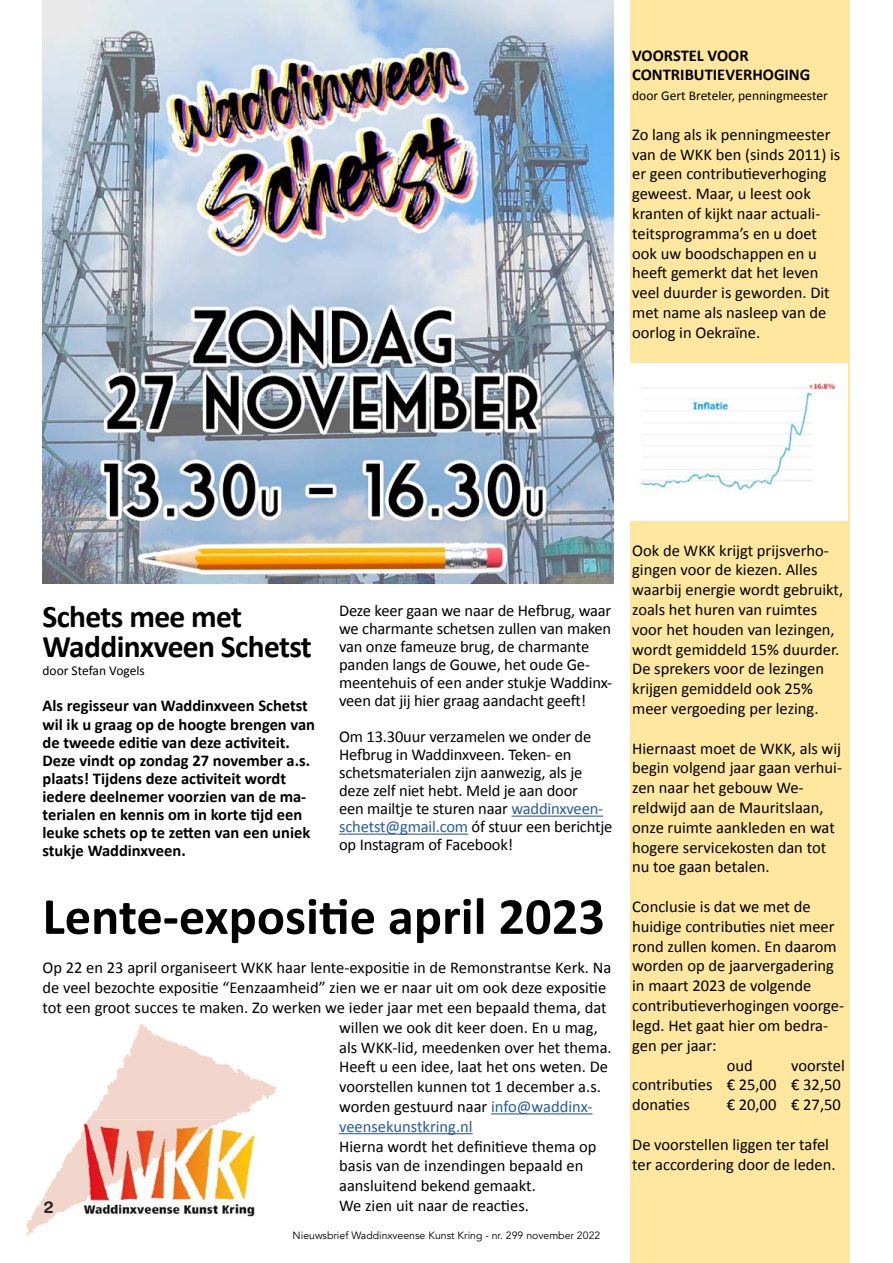
<style>
.page{position:relative;width:893px;height:1263px;background:#fff}
.page>*{position:absolute;margin:0;border:0;box-sizing:border-box;transform-origin:0 0}
.t1{font:700 52.5px "Calibri";color:#000}
.t2{font:700 31.5px/30px "Calibri";letter-spacing:-.02em;color:#000}
.t3{font:16.5px/19.8px "Calibri";color:#000}
.t4{font:700 16.5px/18px "Calibri";color:#000}
.t5{font:16.5px "Calibri";color:#275b9b}
.t6{font:700 16.5px "Helvetica Rounded";color:#272627}
.t7{font:13.5px "Calibri";color:#000}
.t8{font:10.5px "Avenir";color:#000}
.s1{color:#275b9b}
</style>
<div class="page">
<img style="left:26px;top:1024px;width:251px;height:212px">
<img style="left:81px;top:1119px;width:175px;height:97px">
<img style="left:43px;top:0;width:571px;height:584px">
<div style="left:630px;top:0;width:220px;height:1263px;background:#ffe7a0"></div>
<hr style="left:511px;top:815px;width:92px;height:2px;background:#275b9b">
<hr style="left:339px;top:833px;width:129px;height:2px;background:#275b9b">
<hr style="left:491px;top:1113px;width:101px;height:1px;background:#275b9b">
<hr style="left:339px;top:1133px;width:134px;height:1px;background:#275b9b">
<img style="left:630px;top:364px;width:218px;height:157px">
<p class="t4" style="left:632px;top:45px;width:180px;line-height:19.8px">VOORSTEL VOOR<br>CONTRIBUTIEVERHOGING</p>
<p class="t7" style="left:632px;top:87px;width:197px">door Gert Breteler, penningmeester</p>
<p class="t3" style="left:632px;top:124px;width:210px">Zo lang als ik penningmeester van de WKK ben (sinds 2011) is er geen contributieverhoging geweest. Maar, u leest ook kranten of kijkt naar actuali&shy;teitsprogramma’s en u doet ook uw boodschappen en u heeft gemerkt dat het leven veel duurder is geworden. Dit met name als nasleep van de oorlog in Oekraïne.</p>
<h2 class="t2" style="left:43px;top:602px;width:271px">Schets mee met<br>Waddinxveen Schetst</h2>
<p class="t7" style="left:43px;top:662px;width:104px">door Stefan Vogels</p>
<p class="t4" style="left:43px;top:697px;width:274px">Als regisseur van Waddinxveen Schetst wil ik u graag op de hoogte brengen van de tweede editie van deze activiteit.<br>Deze vindt op zondag 27 november a.s. plaats! Tijdens deze activiteit wordt iedere deelnemer voorzien van de ma&shy;terialen en kennis om in korte tijd een leuke schets op te zetten van een uniek stukje Waddinxveen.</p>
<p class="t3" style="left:339px;top:602px;width:275px;line-height:18px">Deze keer gaan we naar de Hefbrug, waar we charmante schetsen zullen van maken van onze fameuze brug, de charmante panden langs de Gouwe, het oude Ge&shy;meentehuis of een ander stukje Waddinx&shy;veen dat jij hier graag aandacht geeft!</p>
<p class="t3" style="left:339px;top:728px;width:275px;line-height:18px">Om 13.30uur verzamelen we onder de Hefbrug in Waddinxveen. Teken- en schetsmaterialen zijn aanwezig, als je deze zelf niet hebt. Meld je aan door<br>een mailtje te sturen naar <span class="s1">waddinxveen&shy;schetst@gmail.com</span> óf stuur een berichtje op Instagram of Facebook!</p>
<h1 class="t1" style="left:43px;top:883px;width:564px">Lente-expositie april 2023</h1>
<p class="t3" style="left:43px;top:958px;width:570px">Op 22 en 23 april organiseert WKK haar lente-expositie in de Remonstrantse Kerk. Na</p>
<p class="t3" style="left:43px;top:978px;width:565px">de veel bezochte expositie “Eenzaamheid” zien we er naar uit om ook deze expositie</p>
<p class="t3" style="left:43px;top:998px;width:566px">tot een groot succes te maken. Zo werken we ieder jaar met een bepaald thema, dat</p>
<p class="t3" style="left:339px;top:1017px;width:260px">willen we ook dit keer doen. En u mag,</p>
<p class="t3" style="left:339px;top:1037px;width:274px">als WKK-lid, meedenken over het thema.</p>
<p class="t3" style="left:339px;top:1057px;width:270px">Heeft u een idee, laat het ons weten. De</p>
<p class="t3" style="left:339px;top:1077px;width:263px">voorstellen kunnen tot 1 december a.s.</p>
<p class="t3" style="left:339px;top:1097px;width:255px">worden gestuurd naar <span class="s1">info@waddinx-</span></p>
<p class="t5" style="left:339px;top:1116px;width:135px">veensekunstkring.nl</p>
<p class="t3" style="left:339px;top:1136px;width:259px">Hierna wordt het definitieve thema op basis van de inzendingen bepaald en aansluitend bekend gemaakt.<br>We zien uit naar de reacties.</p>
<p class="t6" style="left:44px;top:1197px;width:11px">2</p>
<p class="t8" style="left:293px;top:1229px;width:309px">Nieuwsbrief Waddinxveense Kunst Kring - nr. 299 november 2022</p>
<p class="t3" style="left:632px;top:540px;width:212px">Ook de WKK krijgt prijsverho&shy;gingen voor de kiezen. Alles waarbij energie wordt gebruikt, zoals het huren van ruimtes voor het houden van lezingen, wordt gemiddeld 15% duurder.<br>De sprekers voor de lezingen krijgen gemiddeld ook 25% meer vergoeding per lezing.</p>
<p class="t3" style="left:632px;top:738px;width:211px">Hiernaast moet de WKK, als wij begin volgend jaar gaan verhui&shy;zen naar het gebouw We&shy;reldwijd aan de Mauritslaan, onze ruimte aankleden en wat hogere servicekosten dan tot nu toe gaan betalen.</p>
<p class="t3" style="left:632px;top:897px;width:180px">Conclusie is dat we met de</p>
<p class="t3" style="left:632px;top:916px;width:204px">huidige contributies niet meer</p>
<p class="t3" style="left:632px;top:936px;width:206px">rond zullen komen. En daarom</p>
<p class="t3" style="left:632px;top:956px;width:203px">worden op de jaarvergadering</p>
<p class="t3" style="left:632px;top:976px;width:181px">in maart 2023 de volgende</p>
<p class="t3" style="left:632px;top:996px;width:213px">contributieverhogingen voorge-</p>
<p class="t3" style="left:632px;top:1015px;width:197px">legd. Het gaat hier om bedra-</p>
<p class="t3" style="left:632px;top:1035px;width:86px">gen per jaar:</p>
<p class="t3" style="left:727px;top:1055px;width:28px">oud</p>
<p class="t3" style="left:632px;top:1055px;width:214px;text-indent:159px">voorstel contributies € 25,00 € 32,50 donaties</p>
<p class="t3" style="left:727px;top:1095px;width:116px">€ 20,00 € 27,50</p>
<p class="t3" style="left:632px;top:1134px;width:205px">De voorstellen liggen ter tafel ter accordering door de leden.</p>
</div>
